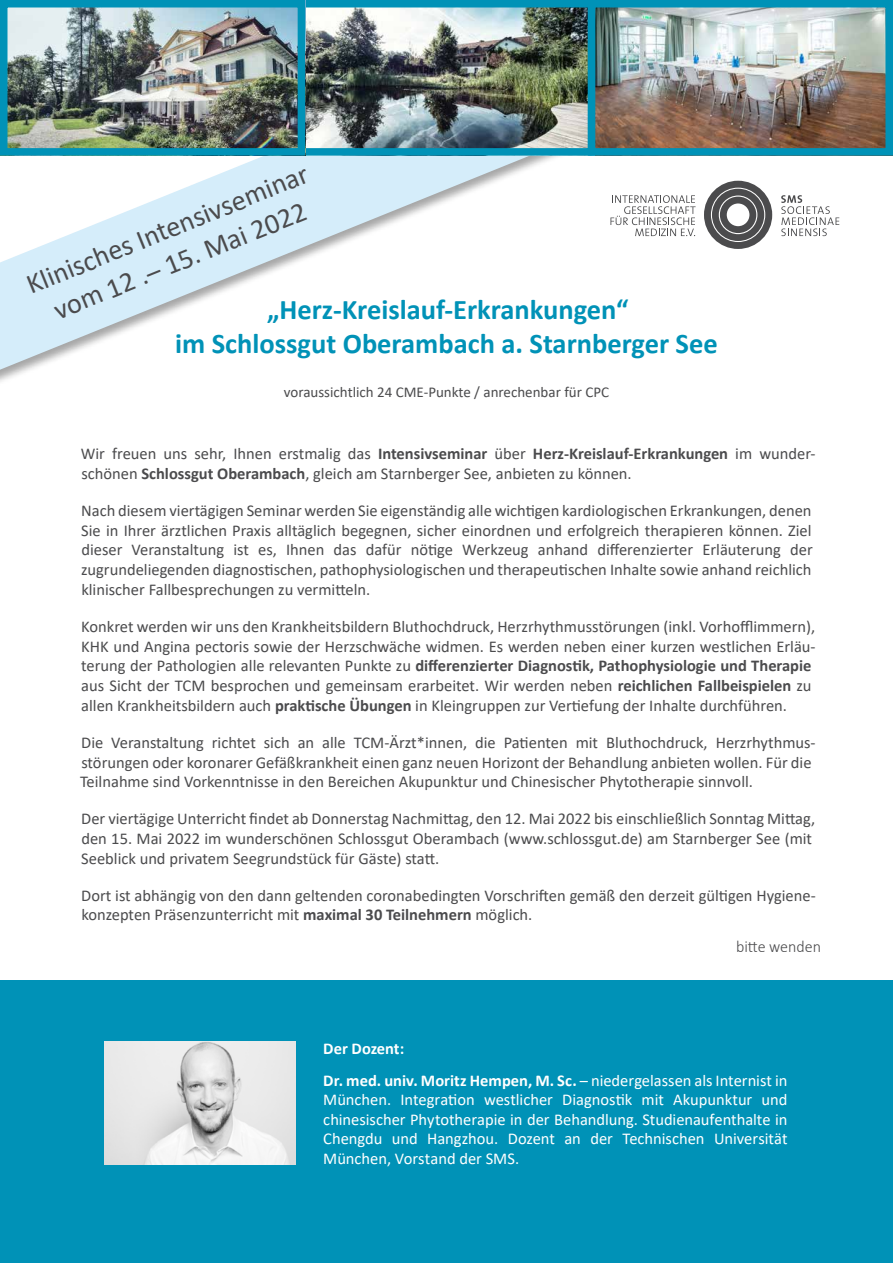
<style>
.page{position:relative;width:893px;height:1263px;background:#fff}
.page>*{position:absolute;margin:0;border:0;box-sizing:border-box;transform-origin:0 0}
.t1{font:700 28.5px/34.2px "Calibri";color:#0092b7;text-align:center}
.t2{font:28.35px/34px "Calibri";color:#4b4b4d;text-align:center}
.t3{font:16.5px/19.8px "Calibri";color:#4b4b4d}
.t4{font:16.5px/19.5px "Calibri";color:#fff;text-align:justify}
.t5{font:700 16.5px/32.2px "Calibri";color:#fff}
.t6{font:300 16.5px "Calibri";color:#4b4b4d}
.t7{font:15px "Calibri";color:#4b4b4d}
.s1{font-weight:700}
.s2{font-weight:400}
</style>
<div class="page">
<svg style="left:0;top:156px;width:558px;height:214px"></svg>
<div style="left:704px;top:181px;width:68px;height:68px;border:7px solid #4b4b4d;border-radius:50%"></div>
<div style="left:712px;top:189px;width:52px;height:52px;border:7px solid #4b4b4d;border-radius:50%"></div>
<div style="left:720px;top:197px;width:36px;height:36px;border:7px solid #4b4b4d;border-radius:50%"></div>
<svg style="left:781px;top:195px;width:58px;height:41px"></svg>
<svg style="left:610px;top:195px;width:86px;height:41px"></svg>
<img style="left:307px;top:9px;width:577px;height:138px">
<div style="left:298px;top:0;width:297px;height:156px;border:8px solid #0092b7"></div>
<div style="left:588px;top:0;width:305px;height:156px;border:8px solid #0092b7"></div>
<img style="left:9px;top:9px;width:287px;height:138px">
<div style="left:0;top:0;width:305px;height:156px;border:8px solid #0092b7"></div>
<div style="left:0;top:980px;width:893px;height:283px;background:#0092b7"></div>
<img style="left:104px;top:1041px;width:192px;height:123px">
<h2 class="t2" style="left:21px;top:269px;width:303px;rotate:-22deg">Klinisches Intensivseminar vom 12 .– 15. Mai 2022</h2>
<h1 class="t1" style="left:175px;top:292px;width:544px">„Herz-Kreislauf-Erkrankungen“<br>im Schlossgut Oberambach a. Starnberger See</h1>
<p class="t7" style="left:284px;top:381px;width:327px">voraussichtlich 24 CME-Punkte / anrechenbar für CPC</p>
<p class="t3" style="left:81px;top:443px;width:735px">Wir freuen uns sehr, Ihnen erstmalig das <span class="s1">Intensivseminar</span> über <span class="s1">Herz-Kreislauf-Erkrankungen</span> im wunder&shy;schönen <span class="s1">Schlossgut Oberambach</span>, gleich am Starnberger See, anbieten zu können.</p>
<p class="t3" style="left:81px;top:500px;width:733px;text-align:justify">Nach diesem viertägigen Seminar werden Sie eigenständig alle wichtigen kardiologischen Erkrankungen, denen Sie in Ihrer ärztlichen Praxis alltäglich begegnen, sicher einordnen und erfolgreich therapieren können. Ziel dieser Veranstaltung ist es, Ihnen das dafür nötige Werkzeug anhand differenzierter Erläuterung der zugrundeliegenden diagnostischen, pathophysiologischen und therapeutischen Inhalte sowie anhand reichlich klinischer Fallbesprechungen zu vermitteln.</p>
<p class="t3" style="left:81px;top:616px;width:736px">Konkret werden wir uns den Krankheitsbildern Bluthochdruck, Herzrhythmusstörungen (inkl. Vorhofflimmern), KHK und Angina pectoris sowie der Herzschwäche widmen. Es werden neben einer kurzen westlichen Erläu&shy;terung der Pathologien alle relevanten Punkte zu <span class="s1">differenzierter Diagnostik, Pathophysiologie und Therapie </span>aus Sicht der TCM besprochen und gemeinsam erarbeitet. Wir werden neben <span class="s1">reichlichen Fallbeispielen</span> zu allen Krankheitsbildern auch <span class="s1">praktische Übungen</span> in Kleingruppen zur Vertiefung der Inhalte durchführen.</p>
<p class="t3" style="left:80px;top:732px;width:736px">Die Veranstaltung richtet sich an alle TCM-Ärzt*innen, die Patienten mit Bluthochdruck, Herzrhythmus&shy;störungen oder koronarer Gefäßkrankheit einen ganz neuen Horizont der Behandlung anbieten wollen. Für die<br>Teilnahme sind Vorkenntnisse in den Bereichen Akupunktur und Chinesischer Phytotherapie sinnvoll.</p>
<p class="t3" style="left:81px;top:808px;width:736px">Der viertägige Unterricht findet ab Donnerstag Nachmittag, den 12. Mai 2022 bis einschließlich Sonntag Mittag, den 15. Mai 2022 im wunderschönen Schlossgut Oberambach (www.schlossgut.de) am Starnberger See (mit<br>Seeblick und privatem Seegrundstück für Gäste) statt.</p>
<p class="t3" style="left:81px;top:885px;width:736px">Dort ist abhängig von den dann geltenden coronabedingten Vorschriften gemäß den derzeit gültigen Hygiene&shy;konzepten Präsenzunterricht mit <span class="s1">maximal 30 Teilnehmern</span> möglich.</p>
<p class="t6" style="left:736px;top:936px;width:86px">bitte wenden</p>
<p class="t5" style="left:323px;top:1032px;width:466px">Der Dozent:<br>Dr. med. univ. Moritz Hempen, M. Sc. <span class="s2">– niedergelassen als Internist in</span></p>
<p class="t4" style="left:323px;top:1090px;width:466px">München. Integration westlicher Diagnostik mit Akupunktur und chinesischer Phytotherapie in der Behandlung. Studienaufenthalte in Chengdu und Hangzhou. Dozent an der Technischen Universität München, Vorstand der SMS.</p>
</div>
